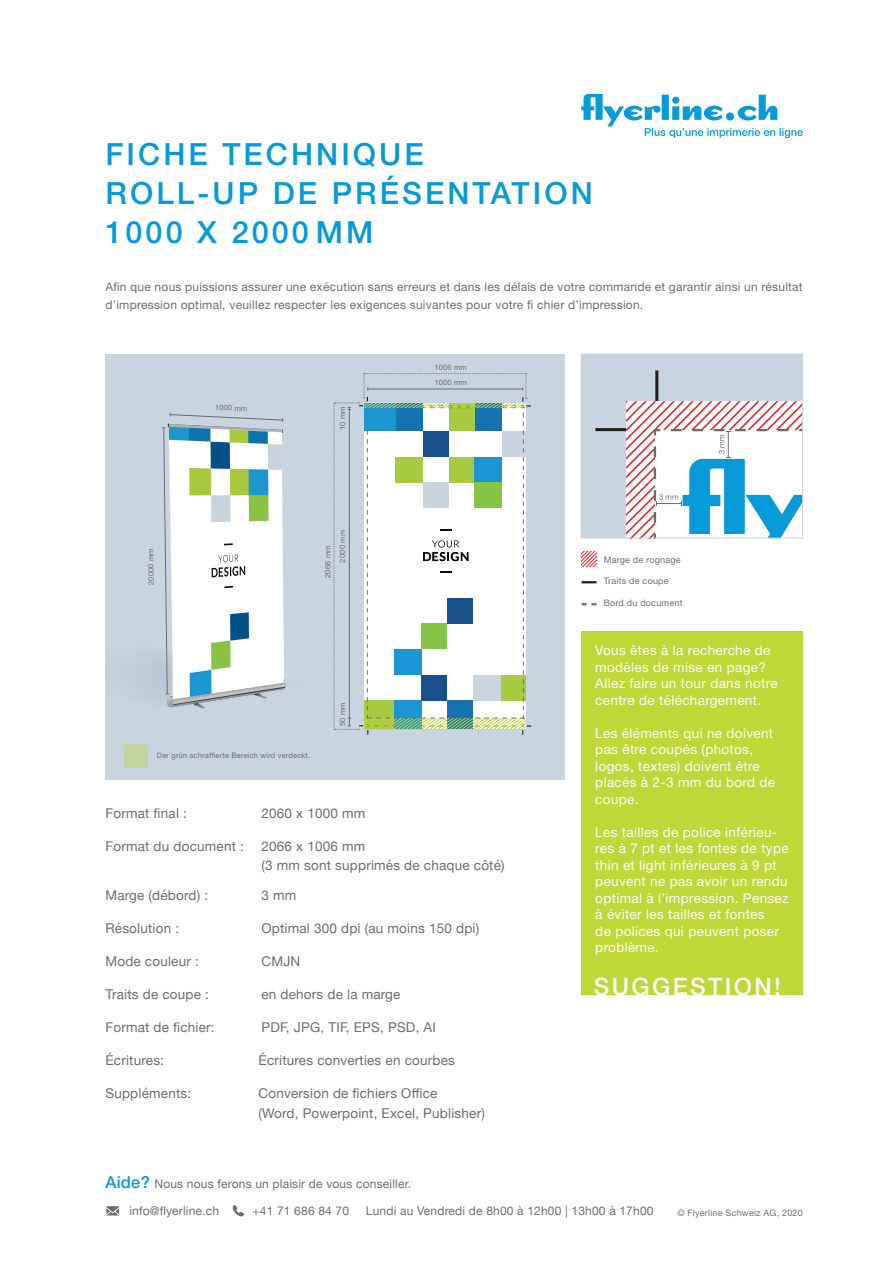
<style>
.page{position:relative;width:893px;height:1263px;background:#fff}
.page>*{position:absolute;margin:0;border:0;box-sizing:border-box;transform-origin:0 0}
.t1{font:500 30.6px/39.2px "Helvetica Neue LT Std";letter-spacing:.1em;color:#069ad9}
.t2{font:500 24px "Helvetica Neue LT Std";letter-spacing:.1em;color:#fff}
.t3{font:13.5px/16.5px "Helvetica Neue LT Std";letter-spacing:.025em;color:#fff}
.t4{font:13.5px/19.5px "Helvetica Neue";letter-spacing:.015em;color:#6c6d70}
.t5{font:12px/18px "Helvetica Neue LT Std";letter-spacing:.02em;color:#6c6d70}
.t6{font:12px "Helvetica Neue";letter-spacing:.015em;color:#6c6d70}
.t7{font:9px "Helvetica Neue LT Std";letter-spacing:.025em;color:#6c6d70}
.t8{font:7.5px "Helvetica Neue LT Std";letter-spacing:.025em;color:#6c6d70}
.s1{font-family:"Helvetica Neue LT Std";font-weight:500;font-size:16.5px;color:#069ad9}
</style>
<div class="page">
<svg style="left:581px;top:94px;width:222px;height:44px"></svg>
<svg style="left:582px;top:581px;width:15px;height:2px"></svg>
<svg style="left:582px;top:603px;width:15px;height:2px"></svg>
<div style="left:581px;top:354px;width:222px;height:184px;background:#c8d4df"></div>
<hr style="left:655px;top:370px;width:3px;height:31px;background:#231f20">
<hr style="left:595px;top:428px;width:31px;height:3px;background:#231f20">
<svg style="left:626px;top:401px;width:175px;height:135px;background:#ccd7e4"></svg>
<div style="left:581px;top:354px;width:222px;height:184px;border:1px solid #c8d4df"></div>
<svg style="left:581px;top:552px;width:15px;height:15px"></svg>
<svg style="left:106px;top:1206px;width:13px;height:9px"></svg>
<svg style="left:232px;top:1205px;width:12px;height:11px"></svg>
<div style="left:581px;top:631px;width:222px;height:364px;background:#c0d738"></div>
<div style="left:105px;top:354px;width:460px;height:425px;background:#c8d4df"></div>
<img style="left:134px;top:406px;width:200px;height:319px">
<svg style="left:125px;top:744px;width:23px;height:23px"></svg>
<svg style="left:162px;top:413px;width:122px;height:282px;background:#d7e4e1"></svg>
<svg style="left:334px;top:373px;width:197px;height:362px"></svg>
<h1 class="t1" style="left:105px;top:134px;width:489px">FICHE TECHNIQUE<br>ROLL-UP DE PRÉSENTATION<br>1000 X 2000 MM</h1>
<p class="t5" style="left:105px;top:278px;width:699px">Afin que nous puissions assurer une exécution sans erreurs et dans les délais de votre commande et garantir ainsi un résultat d’impression optimal, veuillez respecter les exigences suivantes pour votre fi chier d’impression.</p>
<p class="t8" style="left:434px;top:363px;width:34px">1006 mm</p>
<p class="t8" style="left:147px;top:585px;width:39px;rotate:-91deg">20000 mm</p>
<p class="t8" style="left:215px;top:403px;width:34px;rotate:3deg">1000 mm</p>
<p class="t8" style="left:338px;top:430px;width:25px;rotate:-90deg">10 mm</p>
<p class="t8" style="left:323px;top:578px;width:34px;rotate:-90deg">2066 mm</p>
<p class="t8" style="left:338px;top:562px;width:34px;rotate:-90deg">2000 mm</p>
<p class="t8" style="left:157px;top:751px;width:155px">Der grün schraffierte Bereich wird verdeckt.</p>
<p class="t8" style="left:338px;top:726px;width:25px;rotate:-90deg">50 mm</p>
<p class="t8" style="left:434px;top:377px;width:34px">1000 mm</p>
<p class="t4" style="left:105px;top:804px;width:83px">Format final :</p>
<p class="t4" style="left:261px;top:804px;width:105px">2060 x 1000 mm</p>
<p class="t4" style="left:105px;top:837px;width:140px">Format du document :</p>
<p class="t4" style="left:261px;top:837px;width:245px">2066 x 1006 mm<br>(3 mm sont supprimés de chaque côté)</p>
<p class="t4" style="left:105px;top:886px;width:104px">Marge (débord) :</p>
<p class="t4" style="left:261px;top:886px;width:36px">3 mm</p>
<p class="t4" style="left:105px;top:919px;width:75px">Résolution :</p>
<p class="t4" style="left:261px;top:919px;width:219px">Optimal 300 dpi (au moins 150 dpi)</p>
<p class="t4" style="left:105px;top:952px;width:95px">Mode couleur :</p>
<p class="t4" style="left:261px;top:952px;width:40px">CMJN</p>
<p class="t4" style="left:105px;top:985px;width:105px">Traits de coupe :</p>
<p class="t4" style="left:261px;top:985px;width:140px">en dehors de la marge</p>
<p class="t4" style="left:105px;top:1018px;width:111px">Format de fichier:</p>
<p class="t4" style="left:261px;top:1018px;width:176px">PDF, JPG, TIF, EPS, PSD, AI</p>
<p class="t4" style="left:105px;top:1051px;width:60px">Écritures:</p>
<p class="t4" style="left:259px;top:1051px;width:198px">Écritures converties en courbes</p>
<p class="t4" style="left:105px;top:1084px;width:87px">Suppléments:</p>
<p class="t4" style="left:259px;top:1084px;width:228px">Conversion de fichiers Office<br>(Word, Powerpoint, Excel, Publisher)</p>
<p class="t7" style="left:604px;top:554px;width:78px">Marge de rognage</p>
<p class="t7" style="left:604px;top:576px;width:66px">Traits de coupe</p>
<p class="t7" style="left:604px;top:598px;width:80px">Bord du document</p>
<p class="t3" style="left:595px;top:642px;width:184px">Vous êtes à la recherche de modèles de mise en page?<br>Allez faire un tour dans notre centre de téléchargement.</p>
<p class="t3" style="left:595px;top:724px;width:181px">Les éléments qui ne doivent pas être coupés (photos, logos, textes) doivent être placés à 2-3 mm du bord de coupe.</p>
<p class="t3" style="left:595px;top:823px;width:195px">Les tailles de police inférieu&shy;res à 7 pt et les fontes de type thin et light inférieures à 9 pt peuvent ne pas avoir un rendu optimal à l’impression. Pensez à éviter les tailles et fontes<br>de polices qui peuvent poser problème.</p>
<h2 class="t2" style="left:594px;top:972px;width:189px">SUGGESTION!</h2>
<p class="t6" style="left:105px;top:1175px;width:307px"><span class="s1">Aide?</span> Nous nous ferons un plaisir de vous conseiller.</p>
<p class="t6" style="left:129px;top:1202px;width:91px">info@flyerline.ch</p>
<p class="t6" style="left:252px;top:1202px;width:98px">+41 71 686 84 70</p>
<p class="t6" style="left:366px;top:1202px;width:289px">Lundi au Vendredi de 8h00 à 12h00 | 13h00 à 17h00</p>
<p class="t7" style="left:677px;top:1207px;width:127px">© Flyerline Schweiz AG, 2020</p>
</div>
